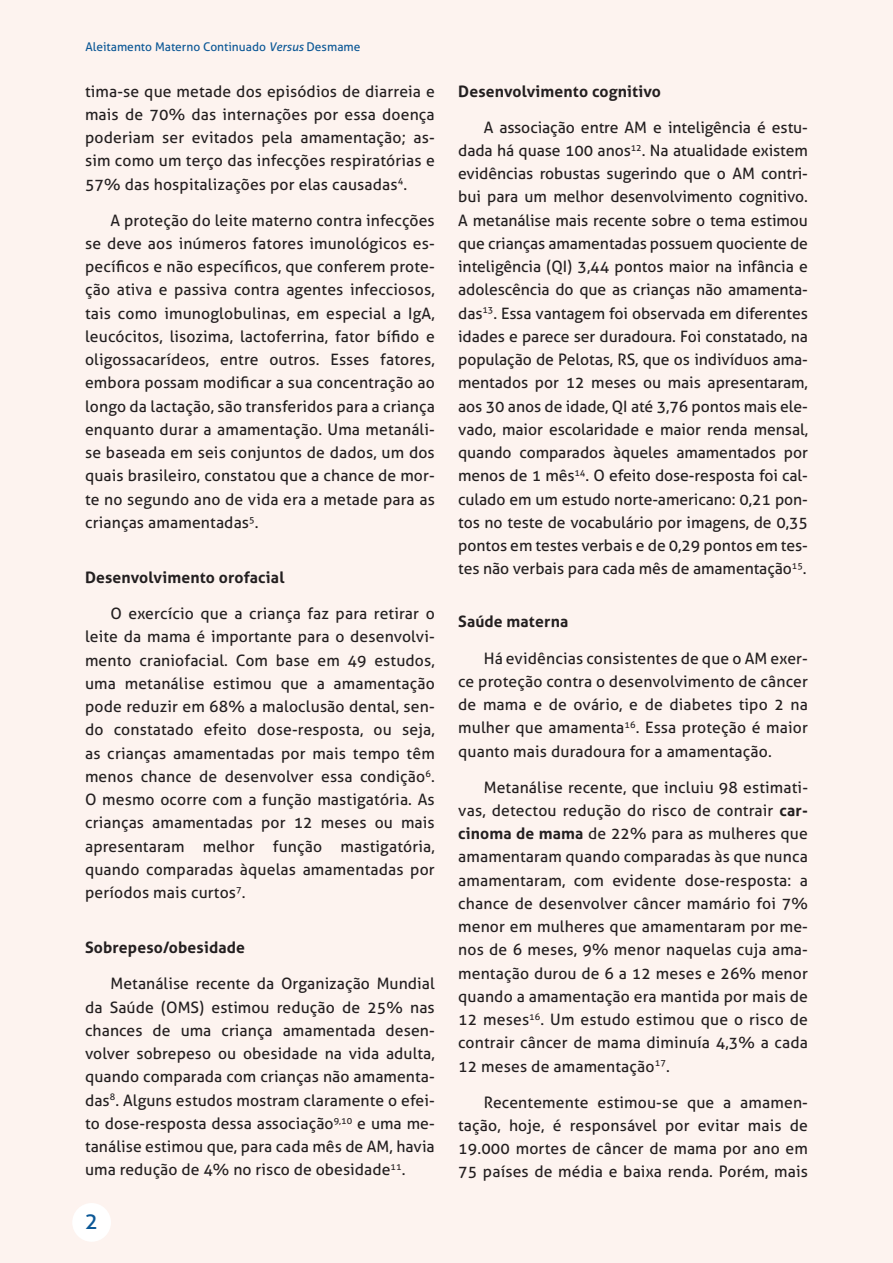
<style>
.page{position:relative;width:893px;height:1263px;background:#fdf3ef}
.page>*{position:absolute;margin:0;border:0;box-sizing:border-box;transform-origin:0 0}
.t1{font:22.5px "Aller";color:#0c5896}
.t2{font:15.75px/23.2px "Aller";letter-spacing:.01em;color:#231f20;text-align:justify}
.t3{font:700 15.75px "Aller";letter-spacing:.01em;color:#231f20}
.t4{font:12px "Aller";color:#0c5896}
.s1{font-style:italic}
.s2{font-weight:700}
</style>
<div class="page">
<div style="left:72px;top:1203px;width:39px;height:39px;background:#fff;border-radius:50%"></div>
<p class="t4" style="left:85px;top:39px;width:276px">Aleitamento Materno Continuado <span class="s1">Versus</span> Desmame</p>
<p class="t2" style="left:85px;top:80px;width:351px">tima-se que metade dos episódios de diarreia e mais de 70% das internações por essa doença poderiam ser evitados pela amamentação; as&shy;sim como um terço das infecções respiratórias e 57% das hospitalizações por elas causadas<sup>4</sup>.</p>
<p class="t2" style="left:85px;top:209px;width:351px;text-indent:26px">A proteção do leite materno contra infecções se deve aos inúmeros fatores imunológicos es&shy;pecíficos e não específicos, que conferem prote&shy;ção ativa e passiva contra agentes infecciosos, tais como imunoglobulinas, em especial a IgA, leucócitos, lisozima, lactoferrina, fator bífido e oligossacarídeos, entre outros. Esses fatores, embora possam modificar a sua concentração ao longo da lactação, são transferidos para a criança enquanto durar a amamentação. Uma metanáli&shy;se baseada em seis conjuntos de dados, um dos quais brasileiro, constatou que a chance de mor&shy;te no segundo ano de vida era a metade para as crianças amamentadas<sup>5</sup>.</p>
<p class="t3" style="left:85px;top:568px;width:201px">Desenvolvimento orofacial</p>
<p class="t2" style="left:85px;top:602px;width:351px;text-indent:26px">O exercício que a criança faz para retirar o leite da mama é importante para o desenvolvi&shy;mento craniofacial. Com base em 49 estudos, uma metanálise estimou que a amamentação pode reduzir em 68% a maloclusão dental, sen&shy;do constatado efeito dose-resposta, ou seja, as crianças amamentadas por mais tempo têm menos chance de desenvolver essa condição<sup>6</sup>.<br>O mesmo ocorre com a função mastigatória. As crianças amamentadas por 12 meses ou mais apresentaram melhor função mastigatória, quando comparadas àquelas amamentadas por períodos mais curtos<sup>7</sup>.</p>
<p class="t3" style="left:85px;top:938px;width:162px">Sobrepeso/obesidade</p>
<p class="t2" style="left:85px;top:972px;width:351px;text-indent:26px">Metanálise recente da Organização Mundial da Saúde (OMS) estimou redução de 25% nas chances de uma criança amamentada desen&shy;volver sobrepeso ou obesidade na vida adulta, quando comparada com crianças não amamenta&shy;das<sup>8</sup>. Alguns estudos mostram claramente o efei&shy;to dose-resposta dessa associação<sup>9,10</sup> e uma me&shy;tanálise estimou que, para cada mês de AM, havia uma redução de 4% no risco de obesidade<sup>11</sup>.</p>
<h1 class="t1" style="left:85px;top:1207px;width:15px">2</h1>
<p class="t3" style="left:458px;top:82px;width:204px">Desenvolvimento cognitivo</p>
<p class="t2" style="left:458px;top:116px;width:351px;text-indent:26px">A associação entre AM e inteligência é estu&shy;dada há quase 100 anos<sup>12</sup>. Na atualidade existem evidências robustas sugerindo que o AM contri&shy;bui para um melhor desenvolvimento cognitivo.<br>A metanálise mais recente sobre o tema estimou que crianças amamentadas possuem quociente de inteligência (QI) 3,44 pontos maior na infância e adolescência do que as crianças não amamenta&shy;das<sup>13</sup>. Essa vantagem foi observada em diferentes idades e parece ser duradoura. Foi constatado, na população de Pelotas, RS, que os indivíduos ama&shy;mentados por 12 meses ou mais apresentaram, aos 30 anos de idade, QI até 3,76 pontos mais ele&shy;vado, maior escolaridade e maior renda mensal, quando comparados àqueles amamentados por menos de 1 mês<sup>14</sup>. O efeito dose-resposta foi cal&shy;culado em um estudo norte-americano: 0,21 pon&shy;tos no teste de vocabulário por imagens, de 0,35 pontos em testes verbais e de 0,29 pontos em tes&shy;tes não verbais para cada mês de amamentação<sup>15</sup>.</p>
<p class="t3" style="left:458px;top:613px;width:112px">Saúde materna</p>
<p class="t2" style="left:458px;top:646px;width:351px;text-indent:26px">Há evidências consistentes de que o AM exer&shy;ce proteção contra o desenvolvimento de câncer de mama e de ovário, e de diabetes tipo 2 na mulher que amamenta<sup>16</sup>. Essa proteção é maior quanto mais duradoura for a amamentação.</p>
<p class="t2" style="left:458px;top:775px;width:351px;text-indent:26px">Metanálise recente, que incluiu 98 estimati&shy;vas, detectou redução do risco de contrair <span class="s2">car&shy;cinoma de mama</span> de 22% para as mulheres que amamentaram quando comparadas às que nunca amamentaram, com evidente dose-resposta: a chance de desenvolver câncer mamário foi 7% menor em mulheres que amamentaram por me&shy;nos de 6 meses, 9% menor naquelas cuja ama&shy;mentação durou de 6 a 12 meses e 26% menor quando a amamentação era mantida por mais de 12 meses<sup>16</sup>. Um estudo estimou que o risco de contrair câncer de mama diminuía 4,3% a cada 12 meses de amamentação<sup>17</sup>.</p>
<p class="t2" style="left:458px;top:1090px;width:351px;text-indent:26px">Recentemente estimou-se que a amamen&shy;tação, hoje, é responsável por evitar mais de 19.000 mortes de câncer de mama por ano em 75 países de média e baixa renda. Porém, mais</p>
</div>
